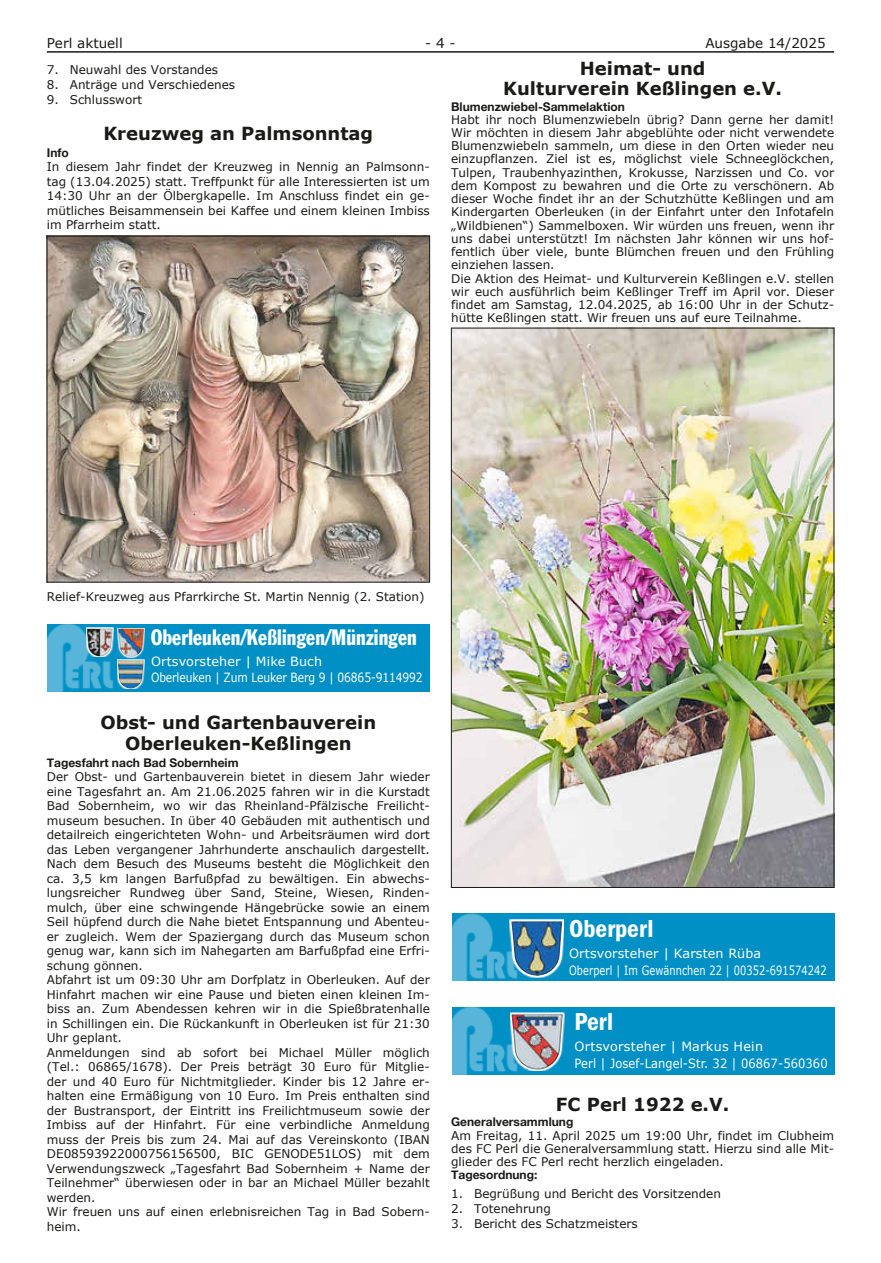
<style>
.page{position:relative;width:881px;height:1263px;background:#fff}
.page>*{position:absolute;margin:0;border:0;box-sizing:border-box;transform-origin:0 0}
.t1{font:600 condensed 25.5px "Franklin Gothic LT";color:#fff}
.t2{font:condensed 21.75px "Franklin Gothic LT";letter-spacing:.01em;color:#fff;scale:.89 1}
.t3{font:700 18px/19.8px "Verdana";color:#1a1a18;text-align:center}
.t4{font:13.5px "Verdana";color:#1a1a18}
.t5{font:12.75px/16.5px "Verdana";letter-spacing:.01em;color:#fff}
.t6{font:12.75px/16.5px "Verdana";letter-spacing:-.01em;color:#fff}
.t7{font:12px/14.5px "Verdana";color:#1a1a18}
.t8{font:700 12px "Helvetica Neue";color:#1a1a18}
</style>
<div class="page">
<hr style="left:47px;top:51px;width:786px;height:2px;background:#1a1a18">
<img style="left:453px;top:330px;width:378px;height:556px">
<div style="left:452px;top:913px;width:381px;height:68px;background:#0190c6"></div>
<img style="left:452px;top:913px;width:65px;height:68px">
<svg style="left:509px;top:919px;width:55px;height:59px;background:#5b94b6"></svg>
<img style="left:511px;top:921px;width:31px;height:55px">
<svg style="left:517px;top:1074px;width:316px;height:1px"></svg>
<div style="left:452px;top:1007px;width:381px;height:67px;background:#0190c6"></div>
<img style="left:452px;top:1007px;width:65px;height:68px">
<svg style="left:509px;top:1013px;width:55px;height:58px"></svg>
<img style="left:511px;top:1014px;width:49px;height:54px">
<img style="left:49px;top:238px;width:378px;height:342px">
<div style="left:48px;top:624px;width:381px;height:67px;background:#0190c6"></div>
<img style="left:48px;top:624px;width:65px;height:68px">
<svg style="left:86px;top:628px;width:27px;height:29px"></svg>
<img style="left:86px;top:629px;width:18px;height:27px">
<svg style="left:117px;top:659px;width:28px;height:30px"></svg>
<img style="left:117px;top:660px;width:18px;height:28px">
<svg style="left:117px;top:628px;width:28px;height:29px"></svg>
<img style="left:118px;top:628px;width:18px;height:29px">
<p class="t4" style="left:47px;top:34px;width:77px">Perl aktuell</p>
<p class="t4" style="left:425px;top:34px;width:32px">- 4 -</p>
<p class="t4" style="left:705px;top:34px;width:122px">Ausgabe 14/2025</p>
<h3 class="t3" style="left:503px;top:59px;width:280px">Heimat- und<br>Kulturverein Keßlingen e.V.</h3>
<p class="t8" style="left:451px;top:97px;width:175px">Blumenzwiebel-Sammelaktion</p>
<p class="t7" style="left:451px;top:113px;width:384px;line-height:13.2px">Habt ihr noch Blumenzwiebeln übrig? Dann gerne her damit!<br>Wir möchten in diesem Jahr abgeblühte oder nicht verwendete Blumenzwiebeln sammeln, um diese in den Orten wieder neu einzupflanzen. Ziel ist es, möglichst viele Schneeglöckchen, Tulpen, Traubenhyazinthen, Krokusse, Narzissen und Co. vor dem Kompost zu bewahren und die Orte zu verschönern. Ab dieser Woche findet ihr an der Schutzhütte Keßlingen und am Kindergarten Oberleuken (in der Einfahrt unter den Infotafeln „Wildbienen“) Sammelboxen. Wir würden uns freuen, wenn ihr uns dabei unterstützt! Im nächsten Jahr können wir uns hof&shy;fentlich über viele, bunte Blümchen freuen und den Frühling einziehen lassen.<br>Die Aktion des Heimat- und Kulturverein Keßlingen e.V. stellen wir euch ausführlich beim Keßlinger Treff im April vor. Dieser findet am Samstag, 12.04.2025, ab 16:00 Uhr in der Schutz&shy;hütte Keßlingen statt. Wir freuen uns auf eure Teilnahme.</p>
<p class="t7" style="left:47px;top:62px;width:173px">7. Neuwahl des Vorstandes</p>
<p class="t7" style="left:47px;top:78px;width:190px">8. Anträge und Verschiedenes</p>
<p class="t7" style="left:47px;top:93px;width:97px">9. Schlusswort</p>
<h3 class="t3" style="left:103px;top:123px;width:271px">Kreuzweg an Palmsonntag</h3>
<p class="t8" style="left:47px;top:143px;width:23px">Info</p>
<p class="t7" style="left:47px;top:160px;width:384px;text-align:justify">In diesem Jahr findet der Kreuzweg in Nennig an Palmsonn&shy;tag (13.04.2025) statt. Treffpunkt für alle Interessierten ist um 14:30 Uhr an der Ölbergkapelle. Im Anschluss findet ein ge&shy;mütliches Beisammensein bei Kaffee und einem kleinen Imbiss im Pfarrheim statt.</p>
<p class="t7" style="left:47px;top:590px;width:379px">Relief-Kreuzweg aus Pfarrkirche St. Martin Nennig (2. Station)</p>
<h2 class="t2" style="left:151px;top:624px;width:300px">Oberleuken/Keßlingen/Münzingen</h2>
<p class="t6" style="left:151px;top:653px;width:273px">Ortsvorsteher | Mike Buch<br>Oberleuken | Zum Leuker Berg 9 | 06865-9114992</p>
<h3 class="t3" style="left:100px;top:712px;width:277px;line-height:21px">Obst- und Gartenbauverein<br>Oberleuken-Keßlingen</h3>
<p class="t8" style="left:47px;top:753px;width:193px">Tagesfahrt nach Bad Sobernheim</p>
<p class="t7" style="left:47px;top:770px;width:384px">Der Obst- und Gartenbauverein bietet in diesem Jahr wieder eine Tagesfahrt an. Am 21.06.2025 fahren wir in die Kurstadt Bad Sobernheim, wo wir das Rheinland-Pfälzische Freilicht&shy;museum besuchen. In über 40 Gebäuden mit authentisch und detailreich eingerichteten Wohn- und Arbeitsräumen wird dort das Leben vergangener Jahrhunderte anschaulich dargestellt.<br>Nach dem Besuch des Museums besteht die Möglichkeit den ca. 3,5 km langen Barfußpfad zu bewältigen. Ein abwechs&shy;lungsreicher Rundweg über Sand, Steine, Wiesen, Rinden&shy;mulch, über eine schwingende Hängebrücke sowie an einem Seil hüpfend durch die Nahe bietet Entspannung und Abenteu&shy;er zugleich. Wem der Spaziergang durch das Museum schon genug war, kann sich im Nahegarten am Barfußpfad eine Erfri&shy;schung gönnen.<br>Abfahrt ist um 09:30 Uhr am Dorfplatz in Oberleuken. Auf der Hinfahrt machen wir eine Pause und bieten einen kleinen Im&shy;biss an. Zum Abendessen kehren wir in die Spießbratenhalle in Schillingen ein. Die Rückankunft in Oberleuken ist für 21:30<br>Uhr geplant.<br>Anmeldungen sind ab sofort bei Michael Müller möglich (Tel.: 06865/1678). Der Preis beträgt 30 Euro für Mitglie&shy;der und 40 Euro für Nichtmitglieder. Kinder bis 12 Jahre er&shy;halten eine Ermäßigung von 10 Euro. Im Preis enthalten sind der Bustransport, der Eintritt ins Freilichtmuseum sowie der Imbiss auf der Hinfahrt. Für eine verbindliche Anmeldung muss der Preis bis zum 24. Mai auf das Vereinskonto (IBAN DE08593922000756156500, BIC GENODE51LOS) mit dem Verwendungszweck „Tagesfahrt Bad Sobernheim + Name der Teilnehmer“ überwiesen oder in bar an Michael Müller bezahlt werden.<br>Wir freuen uns auf einen erlebnisreichen Tag in Bad Sobern&shy;heim.</p>
<h1 class="t1" style="left:569px;top:914px;width:86px">Oberperl</h1>
<p class="t5" style="left:569px;top:945px;width:259px">Ortsvorsteher | Karsten Rüba<br>Oberperl | Im Gewännchen 22 | 00352-691574242</p>
<h1 class="t1" style="left:574px;top:1007px;width:40px">Perl</h1>
<p class="t5" style="left:574px;top:1039px;width:254px">Ortsvorsteher | Markus Hein<br>Perl | Josef-Langel-Str. 32 | 06867-560360</p>
<h3 class="t3" style="left:555px;top:1094px;width:175px">FC Perl 1922 e.V.</h3>
<p class="t8" style="left:451px;top:1112px;width:124px">Generalversammlung</p>
<p class="t7" style="left:451px;top:1129px;width:384px;line-height:13.2px;text-align:justify">Am Freitag, 11. April 2025 um 19:00 Uhr, findet im Clubheim des FC Perl die Generalversammlung statt. Hierzu sind alle Mit&shy;glieder des FC Perl recht herzlich eingeladen.</p>
<p class="t8" style="left:451px;top:1165px;width:88px">Tagesordnung:</p>
<p class="t7" style="left:451px;top:1186px;width:271px">1. Begrüßung und Bericht des Vorsitzenden</p>
<p class="t7" style="left:451px;top:1201px;width:101px">2. Totenehrung</p>
<p class="t7" style="left:451px;top:1216px;width:188px">3. Bericht des Schatzmeisters</p>
</div>
